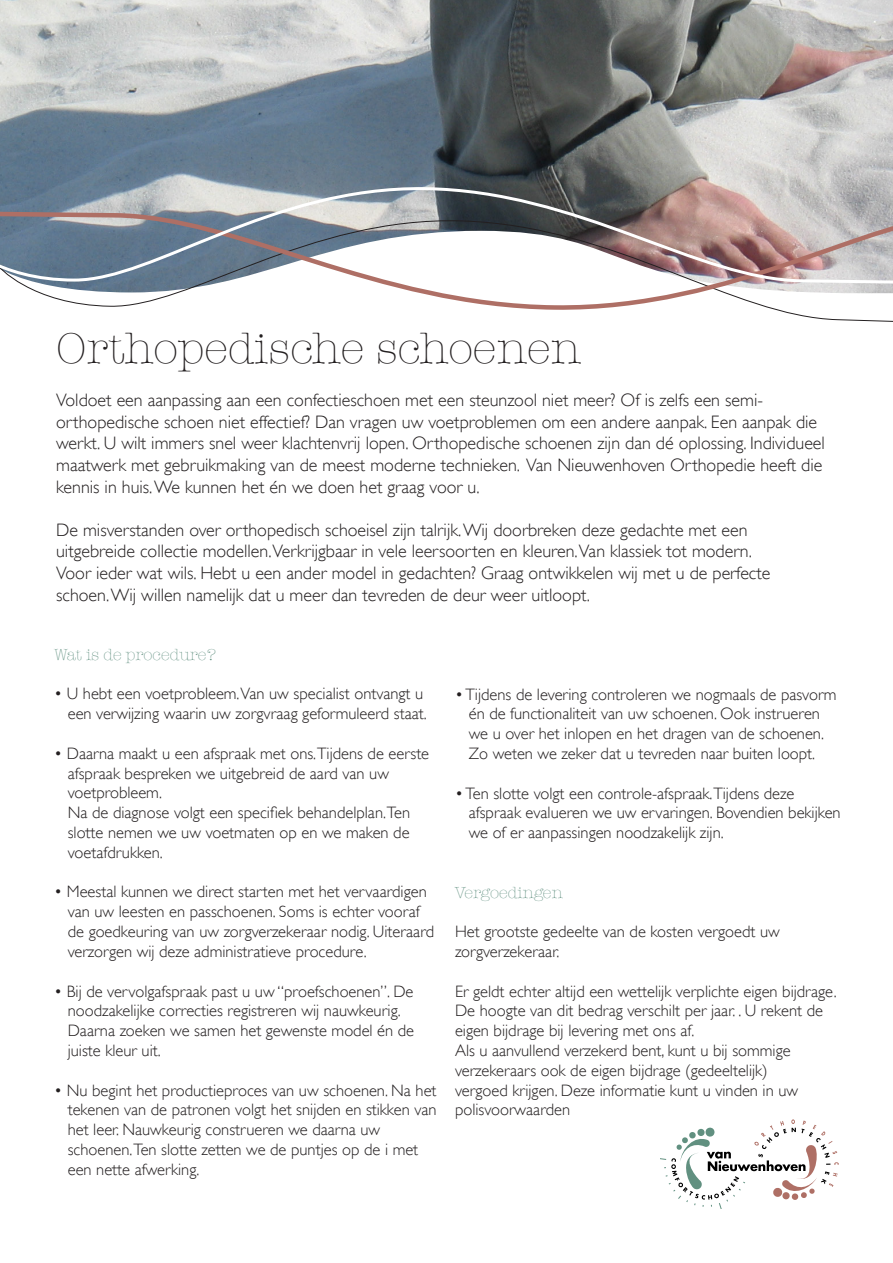
<style>
.page{position:relative;width:893px;height:1263px;background:#fff}
.page>*{position:absolute;margin:0;border:0;box-sizing:border-box;transform-origin:0 0}
.t1{font:300 45px "American Typewriter";color:#231f20}
.t2{font:300 18px/21.6px "Gill Sans";color:#231f20}
.t3{font:300 16.5px/19.8px "Gill Sans";color:#231f20}
.t4{font:300 16.5px "American Typewriter";color:#619080}
</style>
<div class="page">
<img style="left:0;top:0;width:893px;height:186px">
<svg style="left:661px;top:1119px;width:178px;height:90px"></svg>
<svg style="left:23px;top:285px;width:870px;height:25px"></svg>
<svg style="left:0;top:186px;width:893px;height:99px"></svg>
<p class="t1" style="left:56px;top:315px;width:526px">Orthopedische schoenen</p>
<p class="t2" style="left:56px;top:389px;width:708px">Voldoet een aanpassing aan een confectieschoen met een steunzool niet meer? Of is zelfs een semi-</p>
<p class="t2" style="left:56px;top:411px;width:770px">orthopedische schoen niet effectief? Dan vragen uw voetproblemen om een andere aanpak. Een aanpak die werkt. U wilt immers snel weer klachtenvrij lopen. Orthopedische schoenen zijn dan dé oplossing. Individueel maatwerk met gebruikmaking van de meest moderne technieken. Van Nieuwenhoven Orthopedie heeft die kennis in huis. We kunnen het én we doen het graag voor u.</p>
<p class="t2" style="left:56px;top:519px;width:693px">De misverstanden over orthopedisch schoeisel zijn talrijk. Wij doorbreken deze gedachte met een</p>
<p class="t2" style="left:56px;top:540px;width:697px">uitgebreide collectie modellen.Verkrijgbaar in vele leersoorten en kleuren.Van klassiek tot modern.</p>
<p class="t2" style="left:56px;top:562px;width:716px">Voor ieder wat wils. Hebt u een ander model in gedachten? Graag ontwikkelen wij met u de perfecte</p>
<p class="t2" style="left:56px;top:584px;width:535px">schoen. Wij willen namelijk dat u meer dan tevreden de deur weer uitloopt.</p>
<p class="t4" style="left:54px;top:642px;width:163px">Wat is de procedure?</p>
<p class="t3" style="left:54px;top:684px;width:371px">• U hebt een voetprobleem.Van uw specialist ontvangt u</p>
<p class="t3" style="left:68px;top:704px;width:360px">een verwijzing waarin uw zorgvraag geformuleerd staat.</p>
<p class="t3" style="left:54px;top:743px;width:377px">• Daarna maakt u een afspraak met ons.Tijdens de eerste</p>
<p class="t3" style="left:68px;top:763px;width:323px">afspraak bespreken we uitgebreid de aard van uw</p>
<p class="t3" style="left:68px;top:783px;width:96px">voetprobleem.</p>
<p class="t3" style="left:68px;top:803px;width:344px">Na de diagnose volgt een specifiek behandelplan.Ten</p>
<p class="t3" style="left:68px;top:823px;width:343px">slotte nemen we uw voetmaten op en we maken de</p>
<p class="t3" style="left:68px;top:842px;width:97px">voetafdrukken.</p>
<p class="t3" style="left:54px;top:882px;width:374px">• Meestal kunnen we direct starten met het vervaardigen</p>
<p class="t3" style="left:68px;top:902px;width:353px">van uw leesten en passchoenen. Soms is echter vooraf</p>
<p class="t3" style="left:68px;top:922px;width:368px">de goedkeuring van uw zorgverzekeraar nodig. Uiteraard</p>
<p class="t3" style="left:68px;top:941px;width:300px">verzorgen wij deze administratieve procedure.</p>
<p class="t3" style="left:54px;top:981px;width:361px;text-align:center">• Bij de vervolgafspraak past u uw “proefschoenen”. De noodzakelijke correcties registreren wij nauwkeurig.</p>
<p class="t3" style="left:68px;top:1021px;width:348px">Daarna zoeken we samen het gewenste model én de</p>
<p class="t3" style="left:68px;top:1040px;width:94px">juiste kleur uit.</p>
<p class="t3" style="left:54px;top:1080px;width:384px">• Nu begint het productieproces van uw schoenen. Na het</p>
<p class="t3" style="left:68px;top:1100px;width:370px">tekenen van de patronen volgt het snijden en stikken van</p>
<p class="t3" style="left:68px;top:1120px;width:314px">het leer. Nauwkeurig construeren we daarna uw</p>
<p class="t3" style="left:68px;top:1139px;width:352px">schoenen.Ten slotte zetten we de puntjes op de i met</p>
<p class="t3" style="left:68px;top:1159px;width:133px">een nette afwerking.</p>
<p class="t3" style="left:455px;top:684px;width:383px">• Tijdens de levering controleren we nogmaals de pasvorm</p>
<p class="t3" style="left:469px;top:704px;width:353px">én de functionaliteit van uw schoenen. Ook instrueren</p>
<p class="t3" style="left:469px;top:724px;width:357px">we u over het inlopen en het dragen van de schoenen.</p>
<p class="t3" style="left:469px;top:743px;width:348px">Zo weten we zeker dat u tevreden naar buiten loopt.</p>
<p class="t3" style="left:455px;top:783px;width:341px">• Ten slotte volgt een controle-afspraak.Tijdens deze</p>
<p class="t3" style="left:469px;top:803px;width:373px">afspraak evalueren we uw ervaringen. Bovendien bekijken</p>
<p class="t3" style="left:469px;top:823px;width:256px">we of er aanpassingen noodzakelijk zijn.</p>
<p class="t4" style="left:455px;top:880px;width:109px">Vergoedingen</p>
<p class="t3" style="left:455px;top:922px;width:326px">Het grootste gedeelte van de kosten vergoedt uw zorgverzekeraar.</p>
<p class="t3" style="left:455px;top:981px;width:383px">Er geldt echter altijd een wettelijk verplichte eigen bijdrage.<br>De hoogte van dit bedrag verschilt per jaar. . U rekent de eigen bijdrage bij levering met ons af.</p>
<p class="t3" style="left:455px;top:1040px;width:345px">Als u aanvullend verzekerd bent, kunt u bij sommige verzekeraars ook de eigen bijdrage (gedeeltelijk) vergoed krijgen. Deze informatie kunt u vinden in uw polisvoorwaarden</p>
</div>
